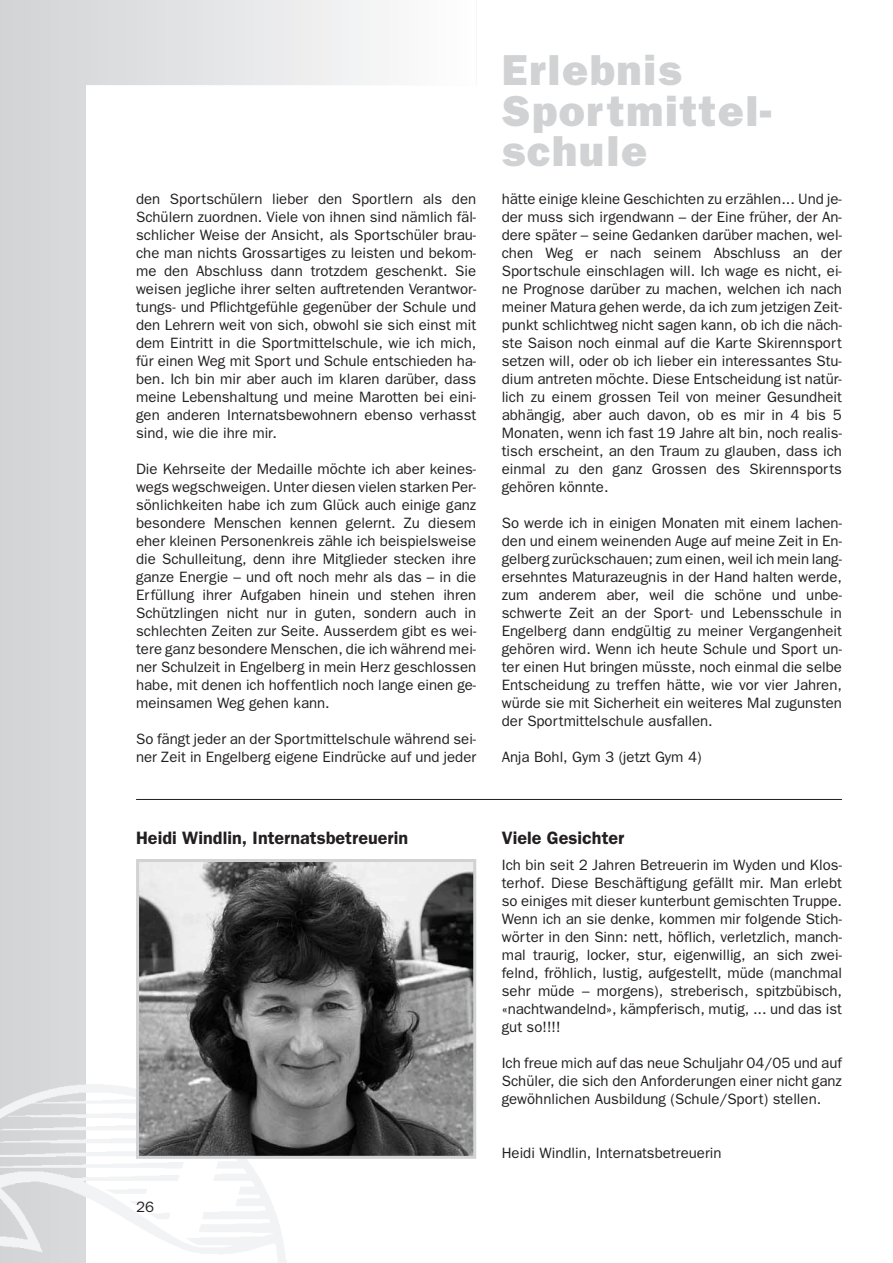
<style>
.page{position:relative;width:893px;height:1263px;background:#fff}
.page>*{position:absolute;margin:0;border:0;box-sizing:border-box;transform-origin:0 0}
.t1{font:800 43.5px/40.5px "Franklin Gothic";letter-spacing:.035em;color:#d1d2d4}
.t2{font:600 18px "Franklin Gothic";color:#231f20}
.t3{font:15px/18px "Franklin Gothic";color:#231f20;text-align:justify}
</style>
<div class="page">
<svg style="left:0;top:0;width:380px;height:1263px"></svg>
<img style="left:0;top:1085px;width:286px;height:178px">
<hr style="left:136px;top:799px;width:706px;height:1px;background:#231f20">
<img style="left:140px;top:863px;width:332px;height:292px">
<div style="left:136px;top:859px;width:340px;height:300px;border:3px solid #d1d2d4"></div>
<p class="t3" style="left:136px;top:190px;width:342px">den Sportschülern lieber den Sportlern als den Schülern zuordnen. Viele von ihnen sind nämlich fäl&shy;schlicher Weise der Ansicht, als Sportschüler brau&shy;che man nichts Grossartiges zu leisten und bekom&shy;me den Abschluss dann trotzdem geschenkt. Sie weisen jegliche ihrer selten auftretenden Verantwor&shy;tungs- und Pflichtgefühle gegenüber der Schule und den Lehrern weit von sich, obwohl sie sich einst mit dem Eintritt in die Sportmittelschule, wie ich mich, für einen Weg mit Sport und Schule entschieden ha&shy;ben. Ich bin mir aber auch im klaren darüber, dass meine Lebenshaltung und meine Marotten bei eini&shy;gen anderen Internatsbewohnern ebenso verhasst sind, wie die ihre mir.</p>
<p class="t3" style="left:136px;top:460px;width:342px">Die Kehrseite der Medaille möchte ich aber keines&shy;wegs wegschweigen. Unter diesen vielen starken Per&shy;sönlichkeiten habe ich zum Glück auch einige ganz besondere Menschen kennen gelernt. Zu diesem eher kleinen Personenkreis zähle ich beispielsweise die Schulleitung, denn ihre Mitglieder stecken ihre ganze Energie – und oft noch mehr als das – in die Erfüllung ihrer Aufgaben hinein und stehen ihren Schützlingen nicht nur in guten, sondern auch in schlechten Zeiten zur Seite. Ausserdem gibt es wei&shy;tere ganz besondere Menschen, die ich während mei&shy;ner Schulzeit in Engelberg in mein Herz geschlossen habe, mit denen ich hoffentlich noch lange einen ge&shy;meinsamen Weg gehen kann.</p>
<p class="t3" style="left:136px;top:730px;width:342px">So fängt jeder an der Sportmittelschule während sei&shy;ner Zeit in Engelberg eigene Eindrücke auf und jeder</p>
<h1 class="t1" style="left:502px;top:50px;width:271px">Erlebnis<br>Sportmittel - schule</h1>
<p class="t3" style="left:502px;top:190px;width:342px">hätte einige kleine Geschichten zu erzählen... Und je&shy;der muss sich irgendwann – der Eine früher, der An&shy;dere später – seine Gedanken darüber machen, wel&shy;chen Weg er nach seinem Abschluss an der Sportschule einschlagen will. Ich wage es nicht, ei&shy;ne Prognose darüber zu machen, welchen ich nach meiner Matura gehen werde, da ich zum jetzigen Zeit&shy;punkt schlichtweg nicht sagen kann, ob ich die näch&shy;ste Saison noch einmal auf die Karte Skirennsport setzen will, oder ob ich lieber ein interessantes Stu&shy;dium antreten möchte. Diese Entscheidung ist natür&shy;lich zu einem grossen Teil von meiner Gesundheit abhängig, aber auch davon, ob es mir in 4 bis 5<br>Monaten, wenn ich fast 19 Jahre alt bin, noch realis - tisch erscheint, an den Traum zu glauben, dass ich einmal zu den ganz Grossen des Skirennsports gehören könnte.</p>
<p class="t3" style="left:502px;top:514px;width:342px">So werde ich in einigen Monaten mit einem lachen&shy;den und einem weinenden Auge auf meine Zeit in En&shy;gelberg zurückschauen; zum einen, weil ich mein lang - ersehntes Maturazeugnis in der Hand halten werde, zum anderem aber, weil die schöne und unbe&shy;schwerte Zeit an der Sport- und Lebensschule in Engelberg dann endgültig zu meiner Vergangenheit gehören wird. Wenn ich heute Schule und Sport un&shy;ter einen Hut bringen müsste, noch einmal die selbe Entscheidung zu treffen hätte, wie vor vier Jahren, würde sie mit Sicherheit ein weiteres Mal zugunsten der Sportmittelschule ausfallen.</p>
<p class="t3" style="left:502px;top:748px;width:201px">Anja Bohl, Gym 3 (jetzt Gym 4)</p>
<p class="t2" style="left:136px;top:827px;width:274px">Heidi Windlin, Internatsbetreuerin</p>
<p class="t3" style="left:136px;top:1198px;width:19px">26</p>
<p class="t2" style="left:502px;top:827px;width:124px">Viele Gesichter</p>
<p class="t3" style="left:502px;top:856px;width:342px">Ich bin seit 2 Jahren Betreuerin im Wyden und Klos - terhof. Diese Beschäftigung gefällt mir. Man erlebt so einiges mit dieser kunterbunt gemischten Truppe.<br>Wenn ich an sie denke, kommen mir folgende Stich&shy;wörter in den Sinn: nett, höflich, verletzlich, manch&shy;mal traurig, locker, stur, eigenwillig, an sich zwei&shy;felnd, fröhlich, lustig, aufgestellt, müde (manchmal sehr müde – morgens), streberisch, spitzbübisch, «nachtwandelnd», kämpferisch, mutig, ... und das ist gut so!!!!</p>
<p class="t3" style="left:502px;top:1054px;width:342px">Ich freue mich auf das neue Schuljahr 04/05 und auf Schüler, die sich den Anforderungen einer nicht ganz gewöhnlichen Ausbildung (Schule/Sport) stellen.</p>
<p class="t3" style="left:502px;top:1144px;width:221px">Heidi Windlin, Internatsbetreuerin</p>
</div>
